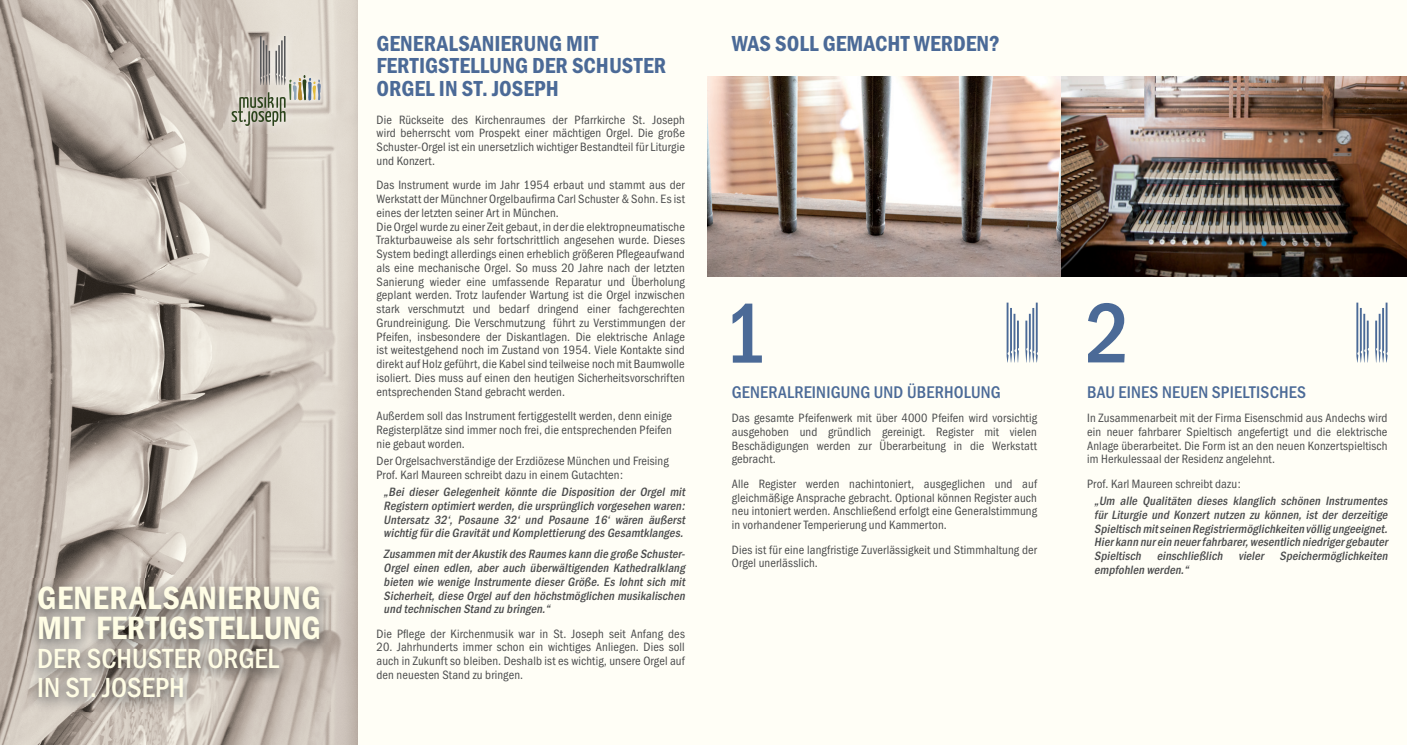
<style>
.page{position:relative;width:1407px;height:745px;background:#fff}
.page>*{position:absolute;margin:0;border:0;box-sizing:border-box;transform-origin:0 0}
.t1{font:33.38px/30px "Franklin Gothic URW Con Dem";letter-spacing:.015em;color:#fffde5}
.t2{font:500 28.62px/28.6px "Franklin Gothic URW Con";color:#fffde5}
.t3{font:22.5px/22.5px "Franklin Gothic URW Con Dem";color:#4b6a97}
.t4{font:500 17.5px "Franklin Gothic URW Con";letter-spacing:.01em;color:#4b6a97}
.t5{font:12.5px/13.8px "Franklin Gothic URW Con Boo";letter-spacing:.01em;color:#4b4c4d;text-align:justify}
.t6{font:italic 500 12.5px/13.8px "Franklin Gothic URW Con";color:#4b4c4d;text-align:justify}
</style>
<div class="page">
<div style="left:0;top:0;width:1407px;height:744px;background:#fffef6"></div>
<img style="left:0;top:0;width:358px;height:43px">
<img style="left:314px;top:43px;width:44px;height:701px">
<img style="left:0;top:43px;width:224px;height:569px">
<img style="left:223px;top:131px;width:91px;height:447px">
<img style="left:0;top:612px;width:44px;height:132px">
<img style="left:44px;top:711px;width:270px;height:33px">
<img style="left:27px;top:578px;width:304px;height:133px">
<img style="left:224px;top:29px;width:105px;height:104px">
<svg style="left:232px;top:36px;width:89px;height:89px;background:#c4c0b5"></svg>
<img style="left:707px;top:76px;width:700px;height:200px">
<svg style="left:732px;top:303px;width:30px;height:59px"></svg>
<svg style="left:1088px;top:303px;width:36px;height:59px"></svg>
<svg style="left:1025px;top:302px;width:12px;height:60px"></svg>
<svg style="left:1006px;top:302px;width:13px;height:60px"></svg>
<svg style="left:1375px;top:302px;width:12px;height:60px"></svg>
<svg style="left:1356px;top:302px;width:12px;height:60px"></svg>
<h1 class="t1" style="left:37px;top:581px;width:285px">GENERALSANIERUNG<br>MIT FERTIGSTELLUNG</h1>
<h2 class="t2" style="left:37px;top:642px;width:244px">DER SCHUSTER ORGEL<br>IN ST. JOSEPH</h2>
<h3 class="t3" style="left:376px;top:31px;width:291px">GENERALSANIERUNG MIT<br>FERTIGSTELLUNG DER SCHUSTER<br>ORGEL IN ST. JOSEPH</h3>
<p class="t5" style="left:376px;top:112px;width:310px">Die Rückseite des Kirchenraumes der Pfarrkirche St. Joseph wird beherrscht vom Prospekt einer mächtigen Orgel. Die große Schuster-Orgel ist ein unersetzlich wichtiger Bestandteil für Liturgie und Konzert.</p>
<p class="t5" style="left:376px;top:178px;width:310px;text-align:left">Das Instrument wurde im Jahr 1954 erbaut und stammt aus der Werkstatt der Münchner Orgelbaufirma Carl Schuster &amp; Sohn. Es ist eines der letzten seiner Art in München.<br>Die Orgel wurde zu einer Zeit gebaut, in der die elektropneumatische Trakturbauweise als sehr fortschrittlich angesehen wurde. Dieses System bedingt allerdings einen erheblich größeren Pflegeaufwand als eine mechanische Orgel. So muss 20 Jahre nach der letzten Sanierung wieder eine umfassende Reparatur und Überholung geplant werden. Trotz laufender Wartung ist die Orgel inzwischen stark verschmutzt und bedarf dringend einer fachgerechten Grundreinigung. Die Verschmutzung führt zu Verstimmungen der Pfeifen, insbesondere der Diskantlagen. Die elektrische Anlage ist weitestgehend noch im Zustand von 1954. Viele Kontakte sind direkt auf Holz geführt, die Kabel sind teilweise noch mit Baumwolle isoliert. Dies muss auf einen den heutigen Sicherheitsvorschriften entsprechenden Stand gebracht werden.</p>
<p class="t5" style="left:376px;top:408px;width:297px">Außerdem soll das Instrument fertiggestellt werden, denn einige Registerplätze sind immer noch frei, die entsprechenden Pfeifen nie gebaut worden.</p>
<p class="t5" style="left:376px;top:453px;width:294px">Der Orgelsachverständige der Erzdiözese München und Freising<br>Prof. Karl Maureen schreibt dazu in einem Gutachten:</p>
<p class="t6" style="left:384px;top:484px;width:305px">„Bei dieser Gelegenheit könnte die Disposition der Orgel mit Registern optimiertwerden,die ursprünglich vorgesehen waren:<br>Untersatz 32‘, Posaune 32‘ und Posaune 16‘ wären äußerst wichtig fürdie Gravitätund Komplettierung des Gesamtklanges.</p>
<p class="t6" style="left:384px;top:546px;width:305px">Zusammen mitderAkustik des Raumes kann die große Schuster-Orgel einen edlen, aber auch überwältigenden Kathedralklang bieten wie wenige Instrumente dieser Größe. Es lohnt sich mit Sicherheit,diese Orgelaufden höchstmöglichen musikalischen und technischen Stand zu bringen.“</p>
<p class="t5" style="left:376px;top:626px;width:310px">Die Pflege der Kirchenmusik war in St. Joseph seit Anfang des</p>
<p class="t5" style="left:376px;top:639px;width:310px">20. Jahrhunderts immer schon ein wichtiges Anliegen. Dies soll auch in Zukunft so bleiben. Deshalb ist es wichtig, unsere Orgel auf den neuesten Stand zu bringen.</p>
<h3 class="t3" style="left:732px;top:31px;width:269px">WAS SOLL GEMACHT WERDEN?</h3>
<h3 class="t4" style="left:732px;top:380px;width:270px">GENERALREINIGUNG UND ÜBERHOLUNG</h3>
<p class="t5" style="left:732px;top:410px;width:307px">Das gesamte Pfeifenwerk mit über 4000 Pfeifen wird vorsichtig ausgehoben und gründlich gereinigt. Register mit vielen Beschädigungen werden zur Überarbeitung in die Werkstatt gebracht.</p>
<p class="t5" style="left:732px;top:476px;width:307px">Alle Register werden nachintoniert, ausgeglichen und auf gleichmäßige Ansprache gebracht. Optional können Register auch neu intoniert werden. Anschließend erfolgt eine Generalstimmung in vorhandener Temperierung und Kammerton.</p>
<p class="t5" style="left:732px;top:542px;width:307px">Dies ist für eine langfristige Zuverlässigkeit und Stimmhaltung der<br>Orgel unerlässlich.</p>
<h3 class="t4" style="left:1087px;top:380px;width:221px">BAU EINES NEUEN SPIELTISCHES</h3>
<p class="t5" style="left:1087px;top:410px;width:302px">In Zusammenarbeit mit der Firma Eisenschmid aus Andechs wird ein neuer fahrbarer Spieltisch angefertigt und die elektrische Anlage überarbeitet. Die Form ist an den neuen Konzertspieltisch im Herkulessaal der Residenz angelehnt.</p>
<p class="t5" style="left:1087px;top:476px;width:155px">Prof. Karl Maureen schreibt dazu:</p>
<p class="t6" style="left:1094px;top:493px;width:297px">„Um alle Qualitäten dieses klanglich schönen Instrumentes für Liturgie und Konzert nutzen zu können, ist der derzeitige Spieltisch mitseinen Registriermöglichkeiten völlig ungeeignet.<br>Hierkann nurein neuerfahrbarer,wesentlich niedrigergebauter Spieltisch einschließlich vieler Speichermöglichkeiten empfohlen werden.“</p>
</div>
